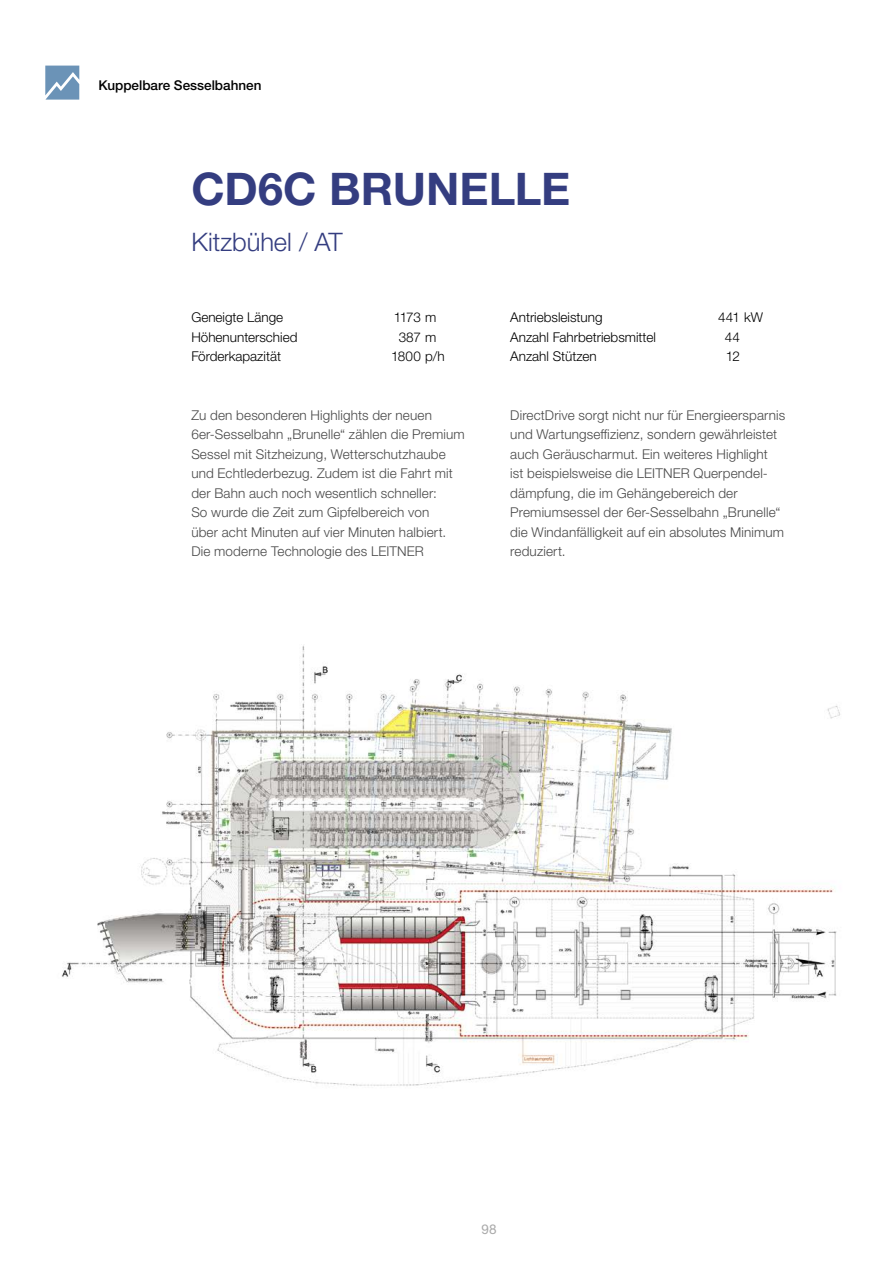
<style>
.page{position:relative;width:893px;height:1263px;background:#fff}
.page>*{position:absolute;margin:0;border:0;box-sizing:border-box;transform-origin:0 0}
._01-Name{font:700 45px "Helvetica Neue LTW1 G";color:#343d80}
._02-Ort_Land{font:300 25.5px "Helvetica Neue LTW1 G";letter-spacing:-.005em;color:#343d80}
._03-Lauftext{font:300 13.5px/19.5px "Helvetica Neue LTW1 G";letter-spacing:.01em;color:#484848}
._04-Zahlen{font:300 13.5px/19.5px "Helvetica Neue LTW1 G";color:#000}
.Typ{font:500 13.5px "Helvetica Neue LTW1 G";color:#000}
._04-Zahlen_Start{font:300 13.5px "Helvetica Neue LTW1 G";color:#000}
.t1{font:13.5px "Helvetica Neue LTW1 G";color:#aaa}
</style>
<div class="page">
<svg style="left:45px;top:66px;width:34px;height:34px"></svg>
<img style="left:61px;top:645px;width:779px;height:441px">
<p class="Typ" style="left:98px;top:77px;width:165px">Kuppelbare Sesselbahnen</p>
<p class="_01-Name" style="left:191px;top:161px;width:380px">CD6C BRUNELLE</p>
<p class="_02-Ort_Land" style="left:191px;top:227px;width:153px">Kitzbühel / AT</p>
<p class="_04-Zahlen" style="left:191px;top:308px;width:108px">Geneigte Länge<br>Höhenunterschied<br>Förderkapazität</p>
<p class="_04-Zahlen" style="left:510px;top:308px;width:147px">Antriebsleistung<br>Anzahl Fahrbetriebsmittel<br>Anzahl Stützen</p>
<p class="_04-Zahlen_Start" style="left:394px;top:309px;width:44px">1173 m</p>
<p class="_04-Zahlen" style="left:399px;top:327px;width:39px">387 m</p>
<p class="_04-Zahlen" style="left:391px;top:347px;width:55px">1800 p/h</p>
<p class="_04-Zahlen" style="left:718px;top:308px;width:46px">441 kW</p>
<p class="_04-Zahlen" style="left:725px;top:327px;width:17px">44</p>
<p class="_04-Zahlen" style="left:726px;top:347px;width:16px">12</p>
<p class="_03-Lauftext" style="left:191px;top:405px;width:275px">Zu den besonderen Highlights der neuen 6er-Sesselbahn „Brunelle“ zählen die Premium Sessel mit Sitzheizung, Wetterschutzhaube und Echtlederbezug. Zudem ist die Fahrt mit der Bahn auch noch wesentlich schneller:<br>So wurde die Zeit zum Gipfelbereich von<br>über acht Minuten auf vier Minuten halbiert.<br>Die moderne Technologie des LEITNER</p>
<p class="_03-Lauftext" style="left:510px;top:405px;width:276px">DirectDrive sorgt nicht nur für Energieersparnis und Wartungseffizienz, sondern gewährleistet auch Geräuscharmut. Ein weiteres Highlight<br>ist beispielsweise die LEITNER Querpendel&shy;dämpfung, die im Gehängebereich der Premiumsessel der 6er-Sesselbahn „Brunelle“ die Windanfälligkeit auf ein absolutes Minimum reduziert.</p>
<p class="t1" style="left:481px;top:1220px;width:17px">98</p>
</div>
